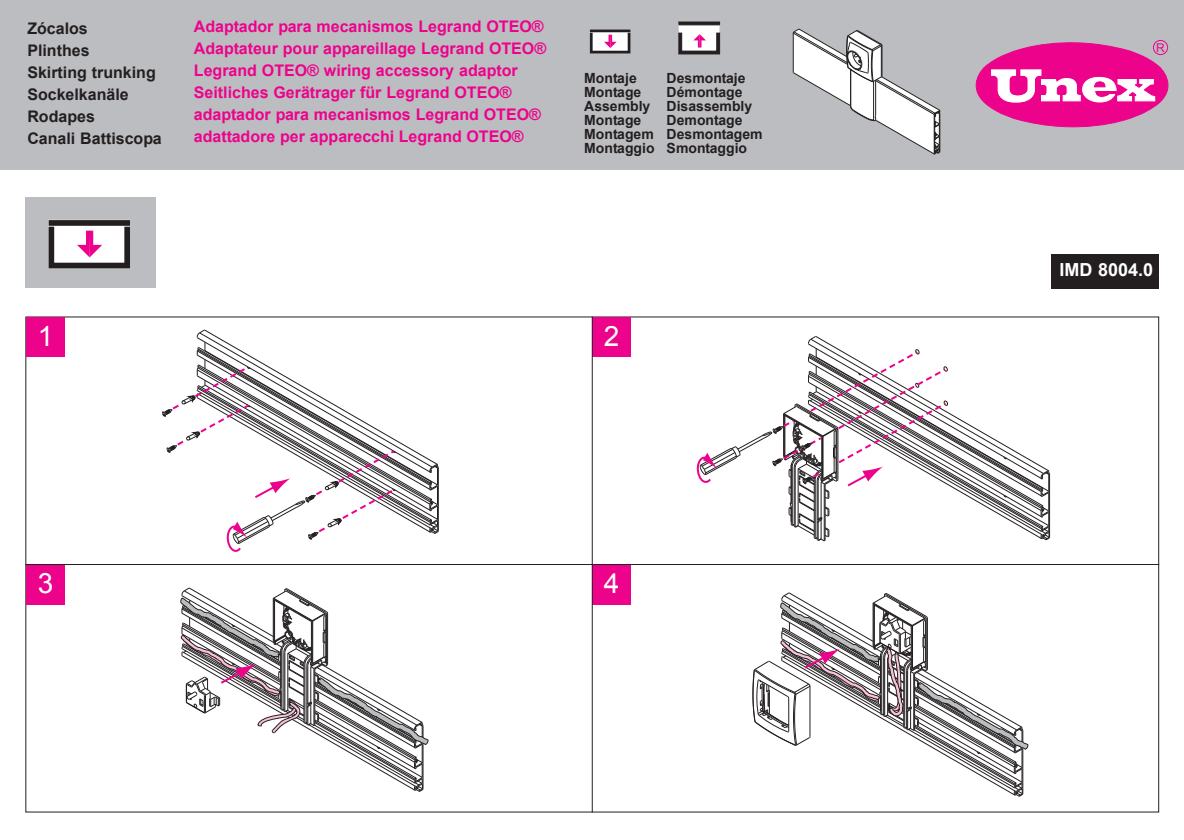
<style>
.page{position:relative;width:1184px;height:840px;background:#fff}
.page>*{position:absolute;margin:0;border:0;box-sizing:border-box;transform-origin:0 0}
.t1{font:28px "Arial";color:#fff}
.t2{font:700 18px "Arial";color:#fff}
.t3{font:700 16px/22px "Arial";color:#ed028c}
.t4{font:700 16px/22px "Arial";color:#231f20}
.t5{font:700 14px/14px "Arial";color:#231f20}
.t6{font:12px "Arial";color:#ed028c}
</style>
<div class="page">
<div style="left:0;top:0;width:1184px;height:169px;background:#bcbdc0"></div>
<svg style="left:590px;top:29px;width:41px;height:25px"></svg>
<svg style="left:679px;top:22px;width:41px;height:32px"></svg>
<svg style="left:793px;top:28px;width:148px;height:127px"></svg>
<svg style="left:975px;top:39px;width:194px;height:89px"></svg>
<div style="left:1153px;top:40px;width:15px;height:15px;border:1px solid #ed028c;border-radius:50%"></div>
<div style="left:25px;top:197px;width:131px;height:91px;background:#bcbdc0"></div>
<svg style="left:48px;top:220px;width:82px;height:48px;background:#b4a3ad"></svg>
<div style="left:1051px;top:254px;width:108px;height:34px;background:#231f20"></div>
<svg style="left:162px;top:329px;width:277px;height:223px"></svg>
<svg style="left:697px;top:336px;width:353px;height:206px"></svg>
<svg style="left:181px;top:588px;width:247px;height:204px"></svg>
<svg style="left:752px;top:592px;width:277px;height:205px"></svg>
<div style="left:26px;top:318px;width:38px;height:39px;background:#ed028c"></div>
<div style="left:593px;top:317px;width:38px;height:40px;background:#ed028c"></div>
<div style="left:27px;top:565px;width:38px;height:39px;background:#ed028c"></div>
<div style="left:593px;top:565px;width:38px;height:40px;background:#ed028c"></div>
<hr style="left:592px;top:316px;width:1px;height:497px;background:#231f20">
<hr style="left:25px;top:564px;width:1134px;height:1px;background:#231f20">
<p class="t4" style="left:27px;top:19px;width:136px">Zócalos<br>Plinthes<br>Skirting trunking<br>Sockelkanäle<br>Rodapes<br>Canali Battiscopa</p>
<p class="t3" style="left:194px;top:17px;width:354px">Adaptador para mecanismos Legrand OTEO® Adaptateur pour appareillage Legrand OTEO® Legrand OTEO® wiring accessory adaptor Seitliches Gerätrager für Legrand OTEO® adaptador para mecanismos Legrand OTEO® adattadore per apparecchi Legrand OTEO®</p>
<p class="t5" style="left:584px;top:73px;width:72px">Montaje<br>Montage<br>Assembly<br>Montage<br>Montagem<br>Montaggio</p>
<p class="t5" style="left:667px;top:73px;width:98px">Desmontaje<br>Démontage<br>Disassembly<br>Demontage<br>Desmontagem<br>Smontaggio</p>
<h1 class="t1" style="left:38px;top:318px;width:17px">1</h1>
<h1 class="t1" style="left:604px;top:318px;width:17px">2</h1>
<h1 class="t1" style="left:38px;top:565px;width:17px">3</h1>
<h1 class="t1" style="left:604px;top:565px;width:17px">4</h1>
<p class="t6" style="left:1156px;top:40px;width:10px">R</p>
<p class="t2" style="left:1060px;top:263px;width:95px">IMD 8004.0</p>
</div>
